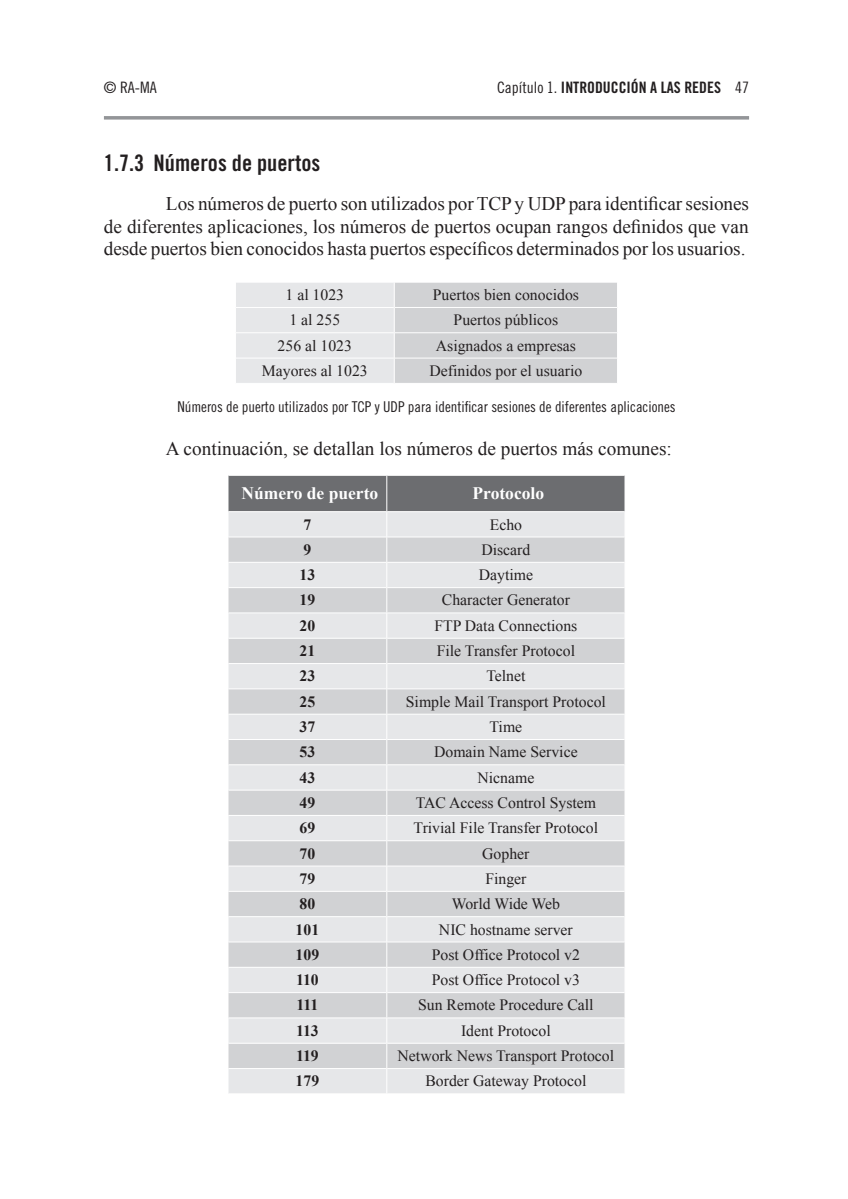
<style>
.page{position:relative;width:848px;height:1199px;background:#fff}
.page>*{position:absolute;margin:0;border:0;box-sizing:border-box;transform-origin:0 0}
.t1{font:22.75px "Trade Gothic LT Std Bd Cn 20";color:#231f20}
.t2{font:19.25px/22.8px "Times New Roman";color:#231f20;text-align:justify}
.t3{font:700 17.5px "Times New Roman";color:#fff}
.t4{font:15.75px "Times New Roman";color:#231f20}
.t5{font:700 15.75px "Times New Roman";color:#231f20}
.t6{font:15.75px "Trade Gothic LT Std Bd Cn 20";color:#231f20}
.t7{font:15.75px "Trade Gothic LT Std Cn 18";color:#231f20}
.t8{font:14.88px "Trade Gothic LT Std Cn 18";color:#231f20}
.s1{font-family:"Trade Gothic LT Std Cn 18"}
</style>
<div class="page">
<svg style="left:104px;top:116px;width:645px;height:4px;background:#a0a1a4"></svg>
<svg style="left:236px;top:282px;width:381px;height:101px;background:#dbdcde"></svg>
<svg style="left:228px;top:475px;width:397px;height:618px;background:#d7d8da"></svg>
<hr style="left:228px;top:475px;width:158px;height:1px;background:#fff">
<hr style="left:387px;top:475px;width:237px;height:1px;background:#fff">
<hr style="left:624px;top:475px;width:1px;height:37px;background:#fff">
<hr style="left:228px;top:511px;width:158px;height:1px;background:#fff">
<hr style="left:387px;top:511px;width:237px;height:1px;background:#fff">
<p class="t7" style="left:104px;top:78px;width:54px">© RA-MA</p>
<p class="t6" style="left:497px;top:78px;width:253px"><span class="s1">Capítulo 1.</span> INTRODUCCIÓN A LAS REDES <span class="s1">47</span></p>
<h1 class="t1" style="left:104px;top:150px;width:218px">1.7.3 Números de puertos</h1>
<p class="t2" style="left:104px;top:192px;width:646px;text-indent:62px">Los números de puerto son utilizados por TCP y UDP para identificar sesiones de diferentes aplicaciones, los números de puertos ocupan rangos definidos que van desde puertos bien conocidos hasta puertos específicos determinados por los usuarios.</p>
<p class="t4" style="left:285px;top:284px;width:60px">1 al 1023</p>
<p class="t4" style="left:433px;top:284px;width:148px">Puertos bien conocidos</p>
<p class="t4" style="left:289px;top:309px;width:52px">1 al 255</p>
<p class="t4" style="left:453px;top:309px;width:106px">Puertos públicos</p>
<p class="t4" style="left:278px;top:335px;width:76px">256 al 1023</p>
<p class="t4" style="left:436px;top:335px;width:141px">Asignados a empresas</p>
<p class="t4" style="left:262px;top:360px;width:107px">Mayores al 1023</p>
<p class="t4" style="left:429px;top:360px;width:154px">Definidos por el usuario</p>
<p class="t8" style="left:177px;top:398px;width:500px">Números de puerto utilizados por TCP y UDP para identificar sesiones de diferentes aplicaciones</p>
<p class="t2" style="left:166px;top:437px;width:507px">A continuación, se detallan los números de puertos más comunes:</p>
<p class="t3" style="left:241px;top:481px;width:138px">Número de puerto</p>
<p class="t3" style="left:472px;top:481px;width:73px">Protocolo</p>
<p class="t5" style="left:303px;top:513px;width:9px">7</p>
<p class="t4" style="left:490px;top:514px;width:34px">Echo</p>
<p class="t5" style="left:303px;top:539px;width:9px">9</p>
<p class="t4" style="left:481px;top:539px;width:50px">Discard</p>
<p class="t5" style="left:299px;top:564px;width:17px">13</p>
<p class="t4" style="left:479px;top:564px;width:56px">Daytime</p>
<p class="t5" style="left:299px;top:589px;width:17px">19</p>
<p class="t4" style="left:442px;top:590px;width:130px">Character Generator</p>
<p class="t5" style="left:299px;top:615px;width:17px">20</p>
<p class="t4" style="left:434px;top:615px;width:144px">FTP Data Connections</p>
<p class="t5" style="left:299px;top:640px;width:17px">21</p>
<p class="t4" style="left:437px;top:640px;width:140px">File Transfer Protocol</p>
<p class="t5" style="left:299px;top:665px;width:17px">23</p>
<p class="t4" style="left:486px;top:666px;width:41px">Telnet</p>
<p class="t5" style="left:299px;top:691px;width:17px">25</p>
<p class="t4" style="left:406px;top:691px;width:201px">Simple Mail Transport Protocol</p>
<p class="t5" style="left:299px;top:716px;width:17px">37</p>
<p class="t4" style="left:489px;top:716px;width:34px">Time</p>
<p class="t5" style="left:299px;top:741px;width:17px">53</p>
<p class="t4" style="left:434px;top:741px;width:145px">Domain Name Service</p>
<p class="t5" style="left:299px;top:766px;width:17px">43</p>
<p class="t4" style="left:477px;top:767px;width:58px">Nicname</p>
<p class="t5" style="left:299px;top:792px;width:17px">49</p>
<p class="t4" style="left:416px;top:792px;width:182px">TAC Access Control System</p>
<p class="t5" style="left:299px;top:817px;width:17px">69</p>
<p class="t4" style="left:413px;top:817px;width:186px">Trivial File Transfer Protocol</p>
<p class="t5" style="left:299px;top:842px;width:17px">70</p>
<p class="t4" style="left:482px;top:843px;width:49px">Gopher</p>
<p class="t5" style="left:299px;top:868px;width:17px">79</p>
<p class="t4" style="left:485px;top:868px;width:43px">Finger</p>
<p class="t5" style="left:299px;top:893px;width:17px">80</p>
<p class="t4" style="left:452px;top:893px;width:110px">World Wide Web</p>
<p class="t5" style="left:295px;top:918px;width:25px">101</p>
<p class="t4" style="left:439px;top:919px;width:135px">NIC hostname server</p>
<p class="t5" style="left:295px;top:944px;width:25px">109</p>
<p class="t4" style="left:432px;top:944px;width:150px">Post Office Protocol v2</p>
<p class="t5" style="left:296px;top:969px;width:24px">110</p>
<p class="t4" style="left:432px;top:969px;width:150px">Post Office Protocol v3</p>
<p class="t5" style="left:296px;top:994px;width:23px">111</p>
<p class="t4" style="left:418px;top:995px;width:177px">Sun Remote Procedure Call</p>
<p class="t5" style="left:296px;top:1020px;width:24px">113</p>
<p class="t4" style="left:461px;top:1020px;width:91px">Ident Protocol</p>
<p class="t5" style="left:296px;top:1045px;width:24px">119</p>
<p class="t4" style="left:397px;top:1045px;width:218px">Network News Transport Protocol</p>
<p class="t5" style="left:295px;top:1070px;width:25px">179</p>
<p class="t4" style="left:425px;top:1070px;width:162px">Border Gateway Protocol</p>
</div>
